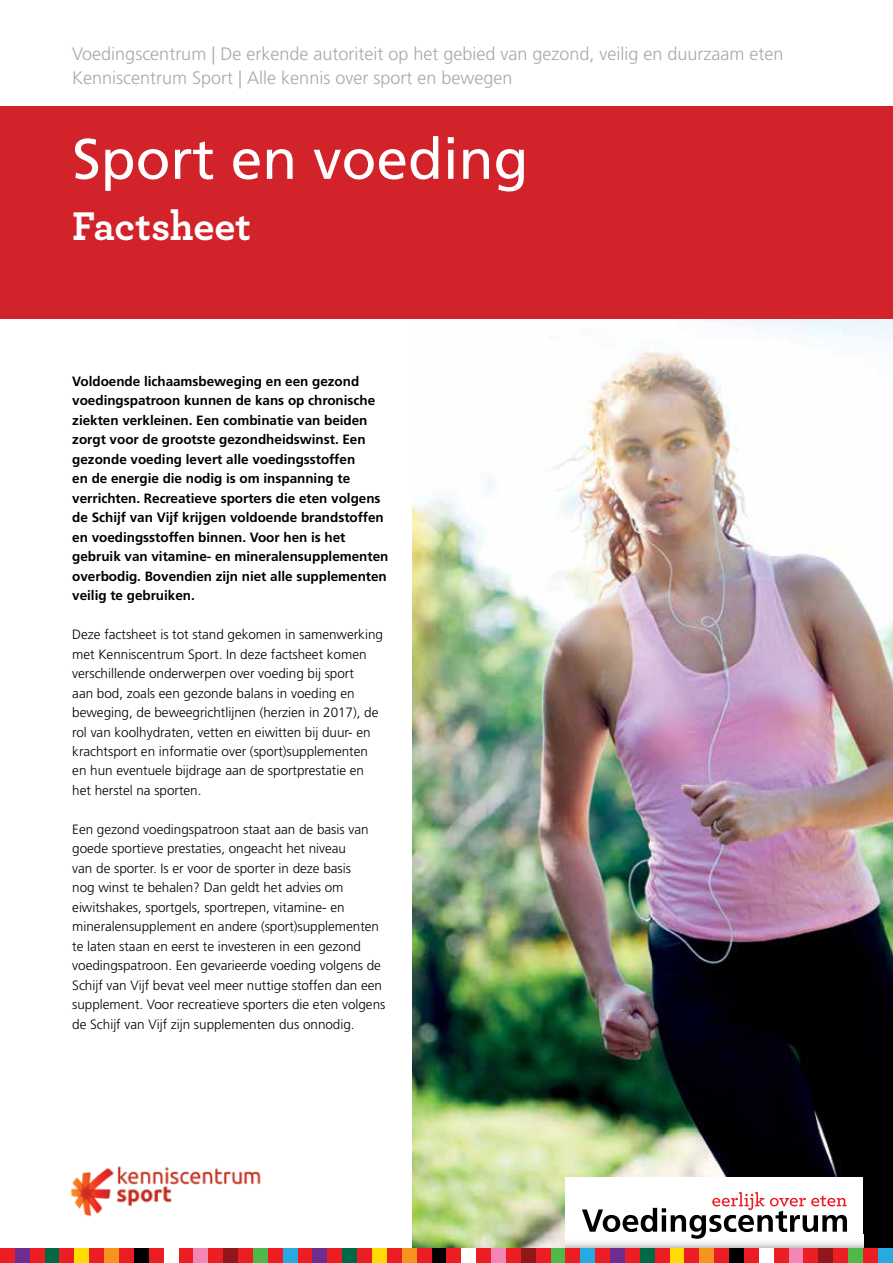
<style>
.page{position:relative;width:893px;height:1263px;background:#fff}
.page>*{position:absolute;margin:0;border:0;box-sizing:border-box;transform-origin:0 0}
.t1{font:57px "Frutiger";color:#fff}
.t2{font:700 42px "Archer";letter-spacing:-.005em;color:#fff}
.t3{font:300 18px/24px "Frutiger";color:#a7a9ac}
.t4{font:300 13.5px/19.5px "Frutiger";color:#000}
.t5{font:700 13.5px/19.5px "Frutiger";color:#000}
</style>
<div class="page">
<img style="left:412px;top:319px;width:481px;height:929px">
<div style="left:566px;top:1178px;width:297px;height:71px;background:#fff"></div>
<svg style="left:566px;top:1242px;width:297px;height:6px"></svg>
<svg style="left:582px;top:1192px;width:265px;height:47px"></svg>
<div style="left:0;top:106px;width:893px;height:213px;background:#d2232a"></div>
<div style="left:595px;top:1248px;width:15px;height:15px;background:#ed1d24"></div>
<div style="left:610px;top:1248px;width:15px;height:15px;background:#6f2c91"></div>
<div style="left:625px;top:1248px;width:15px;height:15px;background:#ed1d24"></div>
<div style="left:640px;top:1248px;width:15px;height:15px;background:#016945"></div>
<div style="left:655px;top:1248px;width:15px;height:15px;background:#ed1d24"></div>
<div style="left:670px;top:1248px;width:14px;height:15px;background:#fd0"></div>
<div style="left:684px;top:1248px;width:15px;height:15px;background:#ed1d24"></div>
<div style="left:699px;top:1248px;width:15px;height:15px;background:#f7941e"></div>
<div style="left:714px;top:1248px;width:15px;height:15px;background:#ed1d24"></div>
<div style="left:729px;top:1248px;width:15px;height:15px;background:#000"></div>
<div style="left:744px;top:1248px;width:15px;height:15px;background:#ed1d24"></div>
<div style="left:774px;top:1248px;width:15px;height:15px;background:#ed1d24"></div>
<div style="left:789px;top:1248px;width:14px;height:15px;background:#f287b7"></div>
<div style="left:803px;top:1248px;width:15px;height:15px;background:#ed1d24"></div>
<div style="left:818px;top:1248px;width:15px;height:15px;background:#90181b"></div>
<div style="left:833px;top:1248px;width:15px;height:15px;background:#ed1d24"></div>
<div style="left:848px;top:1248px;width:15px;height:15px;background:#50b848"></div>
<div style="left:863px;top:1248px;width:15px;height:15px;background:#ed1d24"></div>
<div style="left:878px;top:1248px;width:15px;height:15px;background:#27aae1"></div>
<div style="left:0;top:1248px;width:15px;height:15px;background:#ed1d24"></div>
<div style="left:15px;top:1248px;width:15px;height:15px;background:#6f2c91"></div>
<div style="left:30px;top:1248px;width:15px;height:15px;background:#ed1d24"></div>
<div style="left:45px;top:1248px;width:15px;height:15px;background:#016945"></div>
<div style="left:60px;top:1248px;width:14px;height:15px;background:#ed1d24"></div>
<div style="left:74px;top:1248px;width:15px;height:15px;background:#fd0"></div>
<div style="left:89px;top:1248px;width:15px;height:15px;background:#ed1d24"></div>
<div style="left:104px;top:1248px;width:15px;height:15px;background:#f7941e"></div>
<div style="left:119px;top:1248px;width:15px;height:15px;background:#ed1d24"></div>
<div style="left:134px;top:1248px;width:15px;height:15px;background:#000"></div>
<div style="left:149px;top:1248px;width:15px;height:15px;background:#ed1d24"></div>
<div style="left:179px;top:1248px;width:14px;height:15px;background:#ed1d24"></div>
<div style="left:193px;top:1248px;width:15px;height:15px;background:#f287b7"></div>
<div style="left:208px;top:1248px;width:15px;height:15px;background:#ed1d24"></div>
<div style="left:223px;top:1248px;width:15px;height:15px;background:#90181b"></div>
<div style="left:238px;top:1248px;width:15px;height:15px;background:#ed1d24"></div>
<div style="left:253px;top:1248px;width:15px;height:15px;background:#50b848"></div>
<div style="left:268px;top:1248px;width:15px;height:15px;background:#ed1d24"></div>
<div style="left:283px;top:1248px;width:15px;height:15px;background:#27aae1"></div>
<div style="left:298px;top:1248px;width:15px;height:15px;background:#ed1d24"></div>
<div style="left:313px;top:1248px;width:14px;height:15px;background:#6f2c91"></div>
<div style="left:327px;top:1248px;width:15px;height:15px;background:#ed1d24"></div>
<div style="left:342px;top:1248px;width:15px;height:15px;background:#016945"></div>
<div style="left:357px;top:1248px;width:15px;height:15px;background:#ed1d24"></div>
<div style="left:372px;top:1248px;width:15px;height:15px;background:#fd0"></div>
<div style="left:387px;top:1248px;width:15px;height:15px;background:#ed1d24"></div>
<div style="left:402px;top:1248px;width:15px;height:15px;background:#f7941e"></div>
<div style="left:417px;top:1248px;width:15px;height:15px;background:#ed1d24"></div>
<div style="left:432px;top:1248px;width:14px;height:15px;background:#000"></div>
<div style="left:446px;top:1248px;width:15px;height:15px;background:#ed1d24"></div>
<div style="left:476px;top:1248px;width:15px;height:15px;background:#ed1d24"></div>
<div style="left:491px;top:1248px;width:15px;height:15px;background:#f287b7"></div>
<div style="left:506px;top:1248px;width:15px;height:15px;background:#ed1d24"></div>
<div style="left:521px;top:1248px;width:15px;height:15px;background:#90181b"></div>
<div style="left:536px;top:1248px;width:15px;height:15px;background:#ed1d24"></div>
<div style="left:551px;top:1248px;width:15px;height:15px;background:#50b848"></div>
<div style="left:566px;top:1248px;width:14px;height:15px;background:#ed1d24"></div>
<div style="left:580px;top:1248px;width:15px;height:15px;background:#27aae1"></div>
<img style="left:70px;top:1166px;width:191px;height:51px">
<h3 class="t3" style="left:72px;top:42px;width:713px">Voedingscentrum | De erkende autoriteit op het gebied van gezond, veilig en duurzaam eten<br>Kenniscentrum Sport | Alle kennis over sport en bewegen</h3>
<h1 class="t1" style="left:72px;top:126px;width:458px">Sport en voeding</h1>
<h2 class="t2" style="left:72px;top:192px;width:180px">Factsheet</h2>
<p class="t5" style="left:72px;top:371px;width:318px">Voldoende lichaamsbeweging en een gezond voedingspatroon kunnen de kans op chronische ziekten verkleinen. Een combinatie van beiden zorgt voor de grootste gezondheidswinst. Een gezonde voeding levert alle voedingsstoffen<br>en de energie die nodig is om inspanning te verrichten. Recreatieve sporters die eten volgens de Schijf van Vijf krijgen voldoende brandstoffen en voedingsstoffen binnen. Voor hen is het gebruik van vitamine- en mineralensupplementen overbodig. Bovendien zijn niet alle supplementen veilig te gebruiken.</p>
<p class="t4" style="left:72px;top:625px;width:312px">Deze factsheet is tot stand gekomen in samenwerking met Kenniscentrum Sport. In deze factsheet komen verschillende onderwerpen over voeding bij sport<br>aan bod, zoals een gezonde balans in voeding en beweging, de beweegrichtlijnen (herzien in 2017), de rol van koolhydraten, vetten en eiwitten bij duur- en krachtsport en informatie over (sport)supplementen en hun eventuele bijdrage aan de sportprestatie en het herstel na sporten.</p>
<p class="t4" style="left:72px;top:820px;width:315px">Een gezond voedingspatroon staat aan de basis van goede sportieve prestaties, ongeacht het niveau<br>van de sporter. Is er voor de sporter in deze basis<br>nog winst te behalen? Dan geldt het advies om eiwitshakes, sportgels, sportrepen, vitamine- en mineralensupplement en andere (sport)supplementen te laten staan en eerst te investeren in een gezond voedingspatroon. Een gevarieerde voeding volgens de Schijf van Vijf bevat veel meer nuttige stoffen dan een supplement. Voor recreatieve sporters die eten volgens de Schijf van Vijf zijn supplementen dus onnodig.</p>
</div>
